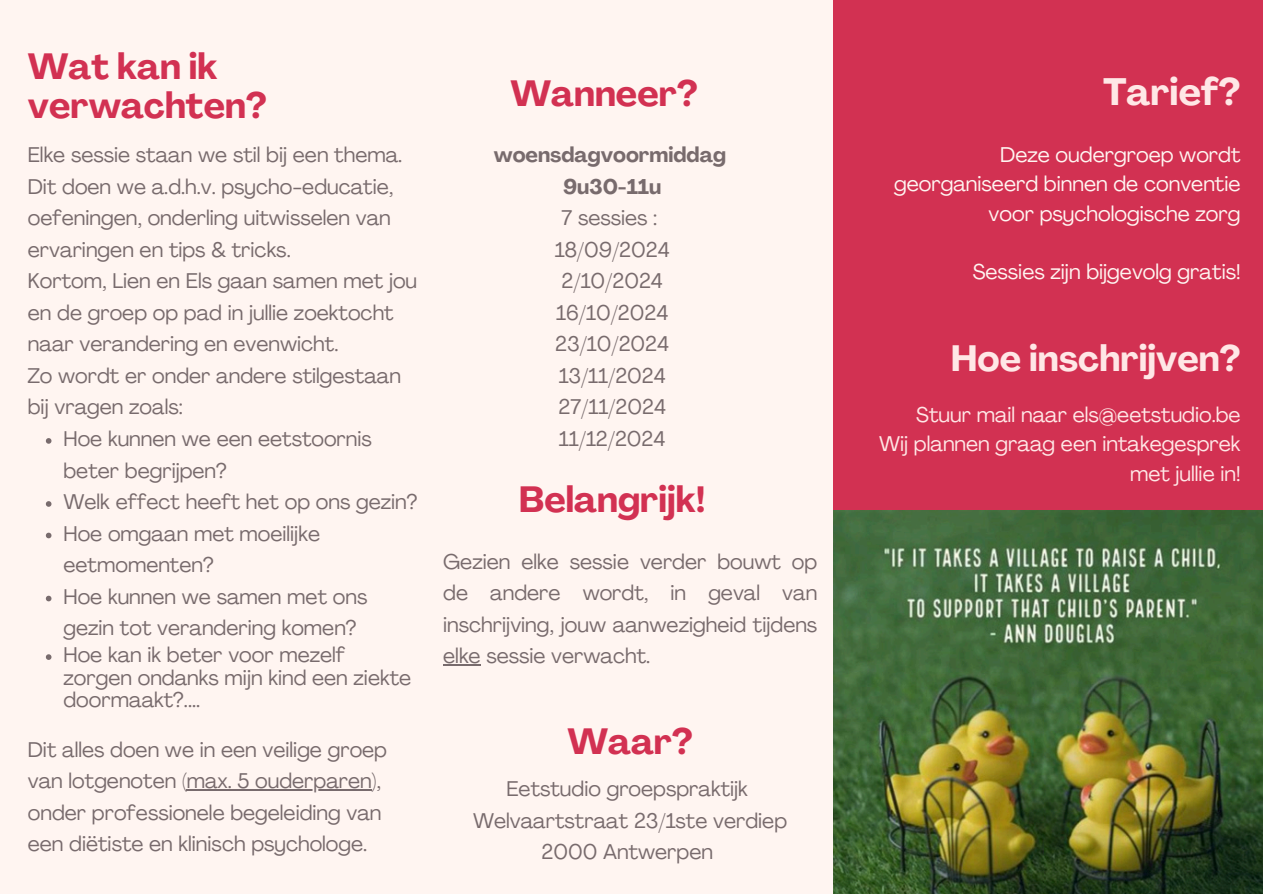
<style>
.page{position:relative;width:1263px;height:894px;background:#fff}
.page>*{position:absolute;margin:0;border:0;box-sizing:border-box;transform-origin:0 0}
.t1{font:700 37.65px "Agrandir";color:#ffe7e6}
.t2{font:700 36.15px "Agrandir";color:#ffe7e6}
.t3{font:700 36px/38.2px "Agrandir";color:#d23152}
.t4{font:21px/31.5px "Agrandir";color:#786b6d}
.t5{font:21px/29.2px "Agrandir";color:#fff5f1;text-align:right}
.t6{font:21px/29.2px "Agrandir";color:#ffe7e6;text-align:right}
.t7{font:700 21px "Agrandir";color:#786b6d}
</style>
<div class="page">
<div style="left:0;top:0;width:1263px;height:893px;background:#fff5f1"></div>
<div style="left:834px;top:0;width:429px;height:893px;background:#d23152"></div>
<img style="left:834px;top:510px;width:429px;height:383px">
<svg style="left:46px;top:438px;width:5px;height:5px"></svg>
<svg style="left:46px;top:501px;width:5px;height:5px"></svg>
<svg style="left:46px;top:532px;width:5px;height:6px"></svg>
<svg style="left:46px;top:595px;width:5px;height:6px"></svg>
<svg style="left:46px;top:654px;width:5px;height:5px"></svg>
<hr style="left:187px;top:789px;width:185px;height:1px;background:#786b6d">
<hr style="left:443px;top:664px;width:38px;height:1px;background:#786b6d">
<h1 class="t3" style="left:28px;top:51px;width:240px">Wat kan ik verwachten?</h1>
<p class="t4" style="left:28px;top:141px;width:376px">Elke sessie staan we stil bij een thema.<br>Dit doen we a.d.h.v. psycho-educatie, oefeningen, onderling uitwisselen van ervaringen en tips &amp; tricks.</p>
<p class="t4" style="left:28px;top:267px;width:391px">Kortom, Lien en Els gaan samen met jou en de groep op pad in jullie zoektocht naar verandering en evenwicht.<br>Zo wordt er onder andere stilgestaan bij vragen zoals:</p>
<p class="t4" style="left:64px;top:425px;width:310px">Hoe kunnen we een eetstoornis beter begrijpen?</p>
<p class="t4" style="left:64px;top:488px;width:355px">Welk effect heeft het op ons gezin?</p>
<p class="t4" style="left:64px;top:519px;width:258px">Hoe omgaan met moeilijke eetmomenten?</p>
<p class="t4" style="left:64px;top:582px;width:305px">Hoe kunnen we samen met ons gezin tot verandering komen?</p>
<p class="t4" style="left:64px;top:645px;width:349px;line-height:22.5px">Hoe kan ik beter voor mezelf zorgen ondanks mijn kind een ziekte doormaakt?....</p>
<p class="t4" style="left:28px;top:735px;width:361px">Dit alles doen we in een veilige groep van lotgenoten (max. 5 ouderparen),</p>
<p class="t4" style="left:28px;top:798px;width:355px">onder professionele begeleiding van een diëtiste en klinisch psychologe.</p>
<p class="t3" style="left:510px;top:78px;width:189px">Wanneer?</p>
<p class="t7" style="left:494px;top:146px;width:234px">woensdagvoormiddag</p>
<p class="t7" style="left:563px;top:178px;width:100px">9u30-11u</p>
<p class="t4" style="left:561px;top:204px;width:97px">7 sessies :</p>
<p class="t4" style="left:555px;top:236px;width:116px">18/09/2024</p>
<p class="t4" style="left:562px;top:267px;width:103px">2/10/2024</p>
<p class="t4" style="left:556px;top:299px;width:114px">16/10/2024</p>
<p class="t4" style="left:555px;top:330px;width:115px">23/10/2024</p>
<p class="t4" style="left:559px;top:362px;width:109px">13/11/2024</p>
<h1 class="t4" style="left:558px;top:393px;width:109px">27/11/2024</h1>
<p class="t4" style="left:559px;top:425px;width:108px">11/12/2024</p>
<p class="t3" style="left:519px;top:484px;width:188px">Belangrijk!</p>
<h1 class="t4" style="left:443px;top:547px;width:376px;text-align:justify">Gezien elke sessie verder bouwt op de andere wordt, in geval van inschrijving, jouw aanwezigheid tijdens elke sessie verwacht.</h1>
<h1 class="t3" style="left:567px;top:725px;width:127px">Waar?</h1>
<p class="t4" style="left:506px;top:775px;width:243px">Eetstudio groepspraktijk</p>
<p class="t4" style="left:473px;top:806px;width:316px">Welvaartstraat 23/1ste verdiep</p>
<p class="t4" style="left:541px;top:838px;width:173px">2000 Antwerpen</p>
<p class="t1" style="left:1103px;top:77px;width:139px">Tarief?</p>
<h1 class="t5" style="left:894px;top:142px;width:348px">Deze oudergroep wordt georganiseerd binnen de conventie voor psychologische zorg</h1>
<p class="t5" style="left:973px;top:259px;width:269px">Sessies zijn bijgevolg gratis!</p>
<p class="t2" style="left:951px;top:343px;width:291px">Hoe inschrijven?</p>
<p class="t6" style="left:879px;top:402px;width:363px">Stuur mail naar els@eetstudio.be<br>Wij plannen graag een intakegesprek met jullie in!</p>
</div>
